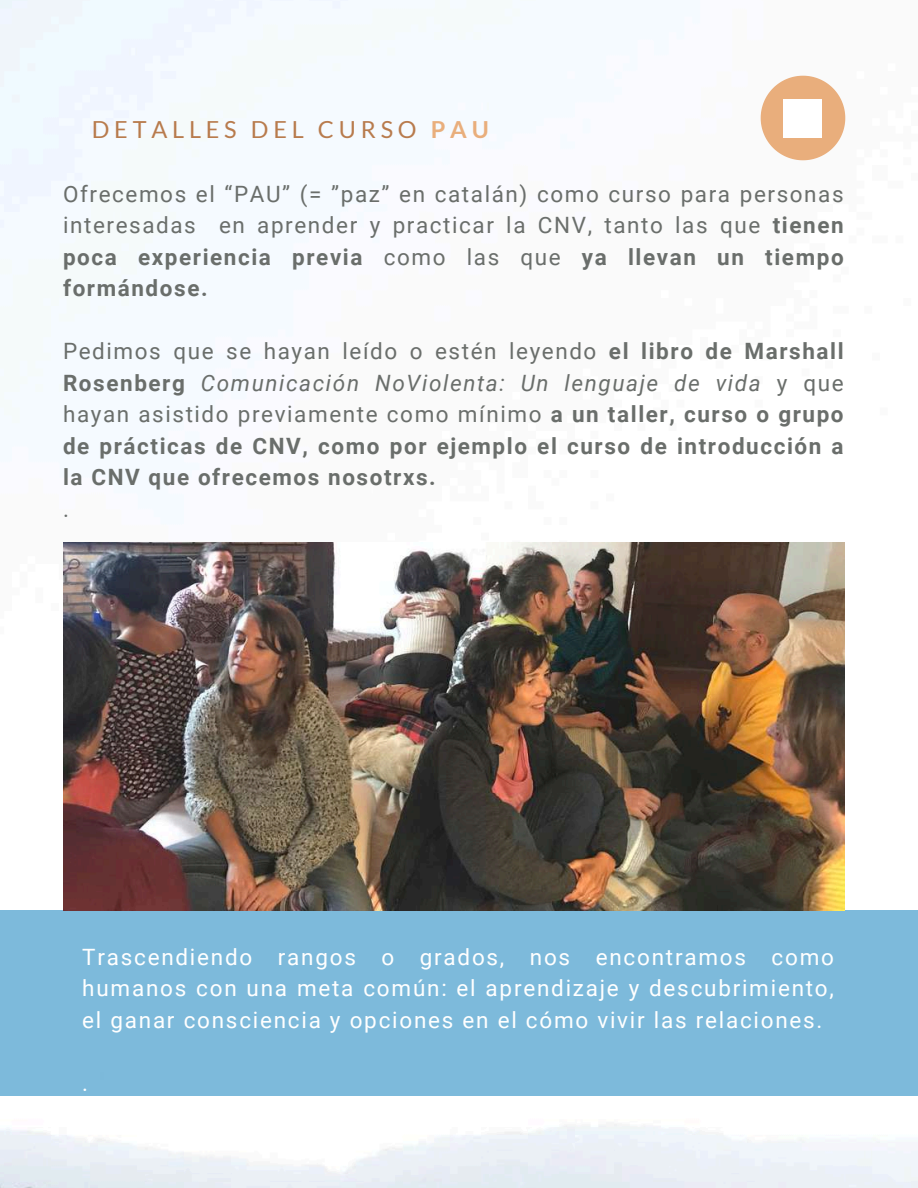
<style>
.page{position:relative;width:918px;height:1188px;background:#fff}
.page>*{position:absolute;margin:0;border:0;box-sizing:border-box;transform-origin:0 0}
.t1{font:23.55px "Lato";letter-spacing:.205em;color:#b87b4d}
.t2{font:700 22.5px/31.5px "Roboto";letter-spacing:.07em;color:#6a6e6b;text-align:justify}
.t3{font:22.5px/31.5px "Roboto";letter-spacing:.07em;color:#6a6e6b;text-align:justify}
.t4{font:22.5px/31.5px "Roboto";letter-spacing:.08em;color:#fff;text-align:justify}
.s1{font-weight:700;color:#e9ae7c}
.s2{font-weight:700}
.s3{font-weight:400}
.s4{font-weight:400;font-style:italic}
</style>
<div class="page">
<div style="left:0;top:910px;width:918px;height:186px;background:#7dbadb"></div>
<img style="left:63px;top:542px;width:782px;height:368px">
<svg style="left:761px;top:76px;width:84px;height:84px"></svg>
<div style="left:784px;top:99px;width:38px;height:38px;background:#fff"></div>
<p class="t1" style="left:92px;top:115px;width:399px">DETALLES DEL CURSO <span class="s1">PAU</span></p>
<p class="t3" style="left:63px;top:179px;width:782px">Ofrecemos el “PAU” (= ”paz” en catalán) como curso para personas interesadas en aprender y practicar la CNV, tanto las que <span class="s2">tienen poca experiencia previa</span> como las que <span class="s2">ya llevan un tiempo formándose.</span></p>
<p class="t2" style="left:63px;top:336px;width:782px"><span class="s3">Pedimos que se hayan leído o estén leyendo</span> el libro de Marshall Rosenberg <span class="s4">Comunicación NoViolenta: Un lenguaje de vida</span> <span class="s3">y que hayan asistido previamente como mínimo</span> a un taller, curso o grupo de prácticas de CNV, como por ejemplo el curso de introducción a la CNV que ofrecemos nosotrxs.</p>
<p class="t3" style="left:63px;top:494px;width:7px">.</p>
<p class="t4" style="left:82px;top:941px;width:753px">Trascendiendo rangos o grados, nos encontramos como humanos con una meta común: el aprendizaje y descubrimiento, el ganar consciencia y opciones en el cómo vivir las relaciones.</p>
<p class="t4" style="left:82px;top:1067px;width:7px">.</p>
</div>
